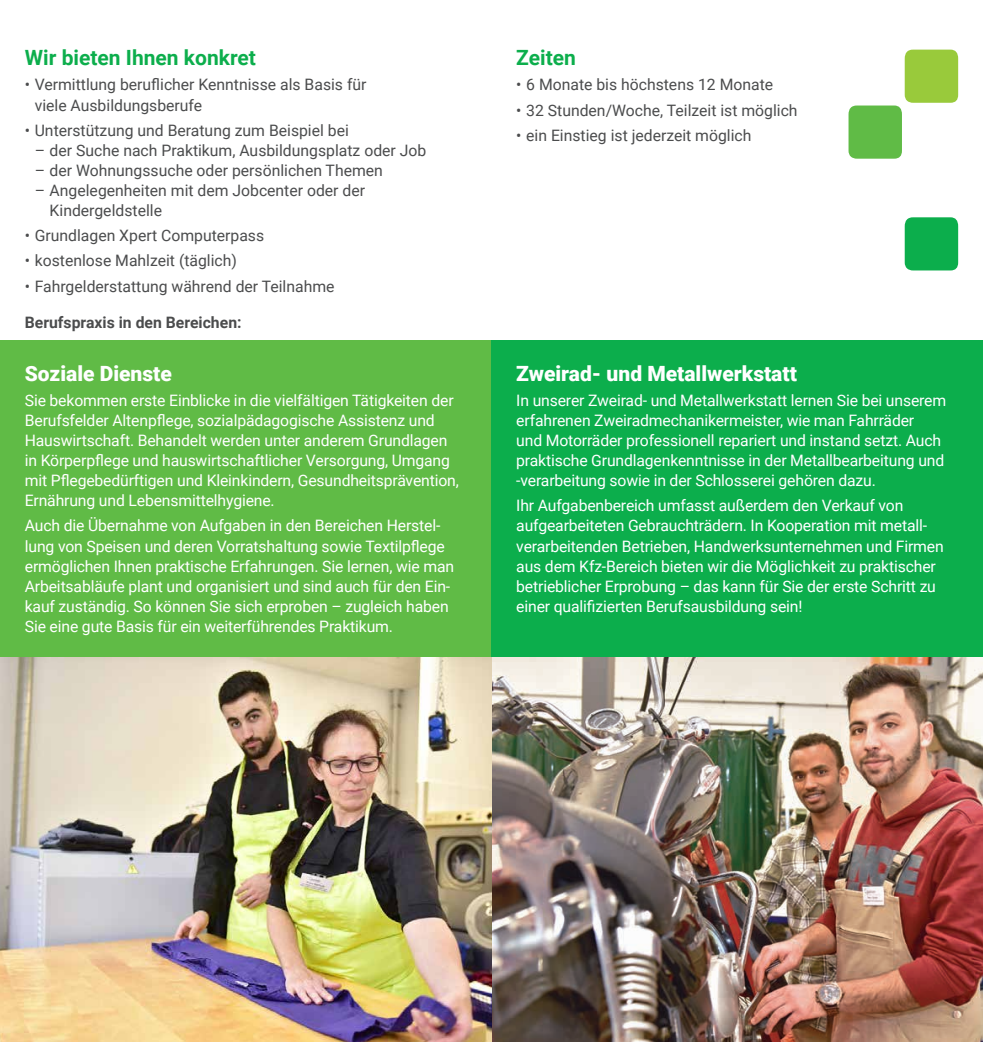
<style>
.page{position:relative;width:983px;height:1042px;background:#fff}
.page>*{position:absolute;margin:0;border:0;box-sizing:border-box;transform-origin:0 0}
.t1{font:900 21px "Roboto";color:#fff}
.t2{font:700 21px "Roboto";color:#0cae4c}
.t3{font:15.75px/20.1px "Roboto";letter-spacing:-.01em;color:#fff}
.t4{font:15.75px/20.1px "Roboto";color:#4b4c4d}
.t5{font:700 15.75px "Roboto";color:#4b4c4d}
</style>
<div class="page">
<img style="left:491px;top:657px;width:491px;height:385px">
<img style="left:0;top:657px;width:491px;height:385px">
<div style="left:0;top:340px;width:491px;height:317px;background:#60bb46"></div>
<div style="left:491px;top:340px;width:491px;height:317px;background:#0cae4c"></div>
<svg style="left:848px;top:50px;width:109px;height:109px"></svg>
<div style="left:904px;top:217px;width:53px;height:53px;background:#0cae4c"></div>
<h1 class="t2" style="left:25px;top:43px;width:232px">Wir bieten Ihnen konkret</h1>
<p class="t4" style="left:35px;top:74px;width:333px;text-indent:-10px">• Vermittlung beruflicher Kenntnisse als Basis für viele Ausbildungsberufe</p>
<p class="t4" style="left:25px;top:119px;width:325px">• Unterstützung und Beratung zum Beispiel bei</p>
<p class="t4" style="left:35px;top:140px;width:393px">– der Suche nach Praktikum, Ausbildungsplatz oder Job</p>
<p class="t4" style="left:35px;top:160px;width:349px">– der Wohnungssuche oder persönlichen Themen</p>
<p class="t4" style="left:50px;top:180px;width:317px;text-indent:-15px">– Angelegenheiten mit dem Jobcenter oder der<br>Kindergeldstelle</p>
<p class="t4" style="left:25px;top:225px;width:241px">• Grundlagen Xpert Computerpass</p>
<p class="t4" style="left:25px;top:250px;width:214px">• kostenlose Mahlzeit (täglich)</p>
<p class="t4" style="left:25px;top:275px;width:311px">• Fahrgelderstattung während der Teilnahme</p>
<p class="t5" style="left:25px;top:311px;width:218px">Berufspraxis in den Bereichen:</p>
<h1 class="t1" style="left:25px;top:358px;width:148px">Soziale Dienste</h1>
<p class="t3" style="left:25px;top:389px;width:435px">Sie bekommen erste Einblicke in die vielfältigen Tätigkeiten der Berufsfelder Altenpflege, sozialpädagogische Assistenz und Hauswirtschaft. Behandelt werden unter anderem Grundlagen in Körperpflege und hauswirtschaftlicher Versorgung, Umgang mit Pflegebedürftigen und Kleinkindern, Gesundheitsprävention, Ernährung und Lebensmittelhygiene.</p>
<p class="t3" style="left:25px;top:515px;width:430px">Auch die Übernahme von Aufgaben in den Bereichen Herstel&shy;lung von Speisen und deren Vorratshaltung sowie Textilpflege ermöglichen Ihnen praktische Erfahrungen. Sie lernen, wie man Arbeitsabläufe plant und organisiert und sind auch für den Ein&shy;kauf zuständig. So können Sie sich erproben – zugleich haben Sie eine gute Basis für ein weiterführendes Praktikum.</p>
<h1 class="t2" style="left:516px;top:43px;width:61px">Zeiten</h1>
<p class="t4" style="left:516px;top:74px;width:258px">• 6 Monate bis höchstens 12 Monate</p>
<p class="t4" style="left:516px;top:99px;width:283px">• 32 Stunden/Woche, Teilzeit ist möglich</p>
<p class="t4" style="left:516px;top:124px;width:237px">• ein Einstieg ist jederzeit möglich</p>
<h1 class="t1" style="left:516px;top:358px;width:282px">Zweirad- und Metallwerkstatt</h1>
<p class="t3" style="left:516px;top:389px;width:431px">In unserer Zweirad- und Metallwerkstatt lernen Sie bei unserem erfahrenen Zweiradmechanikermeister, wie man Fahrräder<br>und Motorräder professionell repariert und instand setzt. Auch praktische Grundlagenkenntnisse in der Metallbearbeitung und -verarbeitung sowie in der Schlosserei gehören dazu.</p>
<p class="t3" style="left:516px;top:495px;width:429px">Ihr Aufgabenbereich umfasst außerdem den Verkauf von aufgearbeiteten Gebrauchträdern. In Kooperation mit metall&shy;verarbeitenden Betrieben, Handwerksunternehmen und Firmen aus dem Kfz-Bereich bieten wir die Möglichkeit zu praktischer betrieblicher Erprobung – das kann für Sie der erste Schritt zu einer qualifizierten Berufsausbildung sein!</p>
</div>
